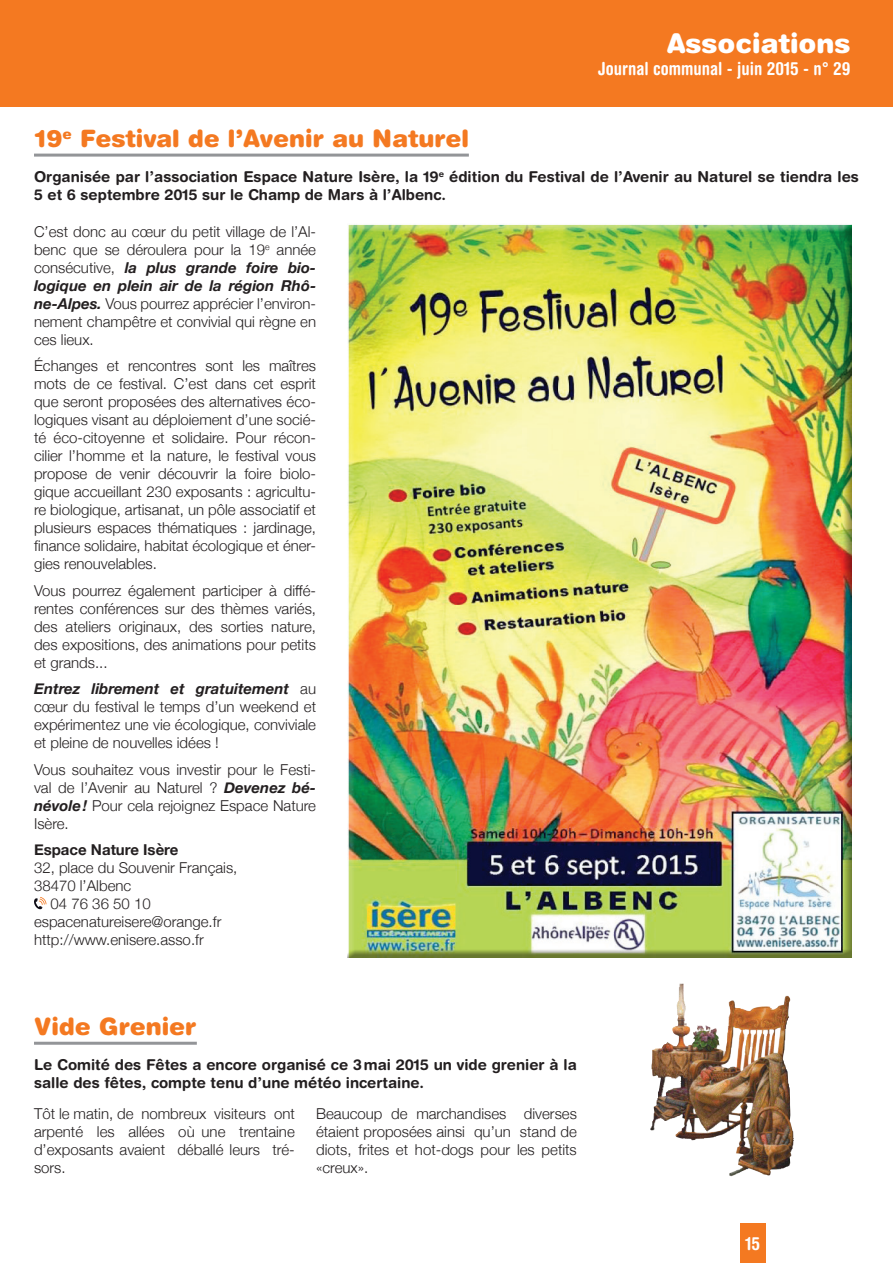
<style>
.page{position:relative;width:893px;height:1263px;background:#fff}
.page>*{position:absolute;margin:0;border:0;box-sizing:border-box;transform-origin:0 0}
.t1{font:900 27px "Helvetica Rounded";color:#fff}
.t2{font:900 24px "Helvetica Rounded";color:#f47921}
.t3{font:700 condensed 18px "Helvetica Rounded";color:#fff}
.t4{font:300 15px/18px "Helvetica Neue";color:#231f20;text-align:justify}
.t5{font:700 15px/18px "Helvetica Rounded";color:#231f20}
.t6{font:700 15px "Helvetica Neue";color:#231f20}
.s1{font-weight:700;font-style:italic}
</style>
<div class="page">
<div style="left:740px;top:1224px;width:25px;height:39px;background:#f47921"></div>
<div style="left:0;top:0;width:893px;height:106px;background:#f47921"></div>
<hr style="left:34px;top:154px;width:435px;height:3px;background:#939598">
<svg style="left:34px;top:897px;width:12px;height:12px"></svg>
<div style="left:342px;top:222px;width:517px;height:736px;background:#231f20;opacity:.5"></div>
<hr style="left:34px;top:1042px;width:163px;height:3px;background:#939598">
<img style="left:650px;top:983px;width:144px;height:194px">
<h1 class="t1" style="left:667px;top:26px;width:185px">Associations</h1>
<p class="t3" style="left:598px;top:58px;width:254px">Journal communal - juin 2015 - n° 29</p>
<h2 class="t2" style="left:34px;top:123px;width:436px">19<sup>e</sup> Festival de l’Avenir au Naturel</h2>
<p class="t5" style="left:34px;top:168px;width:826px">Organisée par l’association Espace Nature Isère, la 19<sup>e</sup> édition du Festival de l’Avenir au Naturel se tiendra les<br>5 et 6 septembre 2015 sur le Champ de Mars à l’Albenc.</p>
<p class="t4" style="left:34px;top:221px;width:284px">C’est donc au cœur du petit village de l’Al&shy;benc que se déroulera pour la 19<sup>e</sup> année consécutive, <span class="s1">la plus grande foire bio&shy;logique en plein air de la région Rhô&shy;ne-Alpes.</span> Vous pourrez apprécier l’environ&shy;nement champêtre et convivial qui règne en ces lieux.</p>
<p class="t4" style="left:34px;top:356px;width:284px">Échanges et rencontres sont les maîtres mots de ce festival. C’est dans cet esprit que seront proposées des alternatives éco&shy;logiques visant au déploiement d’une socié&shy;té éco-citoyenne et solidaire. Pour récon&shy;cilier l’homme et la nature, le festival vous propose de venir découvrir la foire biolo&shy;gique accueillant 230 exposants : agricultu&shy;re biologique, artisanat, un pôle associatif et plusieurs espaces thématiques : jardinage, finance solidaire, habitat écologique et éner&shy;gies renouvelables.</p>
<p class="t4" style="left:34px;top:580px;width:284px">Vous pourrez également participer à diffé&shy;rentes conférences sur des thèmes variés, des ateliers originaux, des sorties nature, des expositions, des animations pour petits et grands...</p>
<p class="t4" style="left:34px;top:679px;width:284px"><span class="s1">Entrez librement et gratuitement</span> au cœur du festival le temps d’un weekend et expérimentez une vie écologique, conviviale et pleine de nouvelles idées !</p>
<p class="t4" style="left:34px;top:759px;width:284px">Vous souhaitez vous investir pour le Festi&shy;val de l’Avenir au Naturel ? <span class="s1">Devenez bé&shy;névole!</span> Pour cela rejoignez Espace Nature Isère.</p>
<p class="t6" style="left:34px;top:838px;width:146px">Espace Nature Isère</p>
<p class="t4" style="left:34px;top:858px;width:205px">32, place du Souvenir Français,</p>
<p class="t4" style="left:34px;top:876px;width:99px">38470 l’Albenc</p>
<p class="t4" style="left:51px;top:894px;width:102px">04 76 36 50 10</p>
<p class="t4" style="left:34px;top:912px;width:189px">espacenatureisere@orange.fr</p>
<p class="t4" style="left:34px;top:930px;width:171px">http://www.enisere.asso.fr</p>
<h2 class="t2" style="left:34px;top:1011px;width:164px">Vide Grenier</h2>
<p class="t5" style="left:34px;top:1056px;width:544px">Le Comité des Fêtes a encore organisé ce 3mai 2015 un vide grenier à la salle des fêtes, compte tenu d’une météo incertaine.</p>
<p class="t4" style="left:34px;top:1104px;width:262px">Tôt le matin, de nombreux visiteurs ont arpenté les allées où une trentaine d’exposants avaient déballé leurs tré&shy;sors.</p>
<p class="t4" style="left:316px;top:1104px;width:262px">Beaucoup de marchandises diverses étaient proposées ainsi qu’un stand de diots, frites et hot-dogs pour les petits «creux».</p>
<p class="t3" style="left:745px;top:1233px;width:16px">15</p>
</div>
